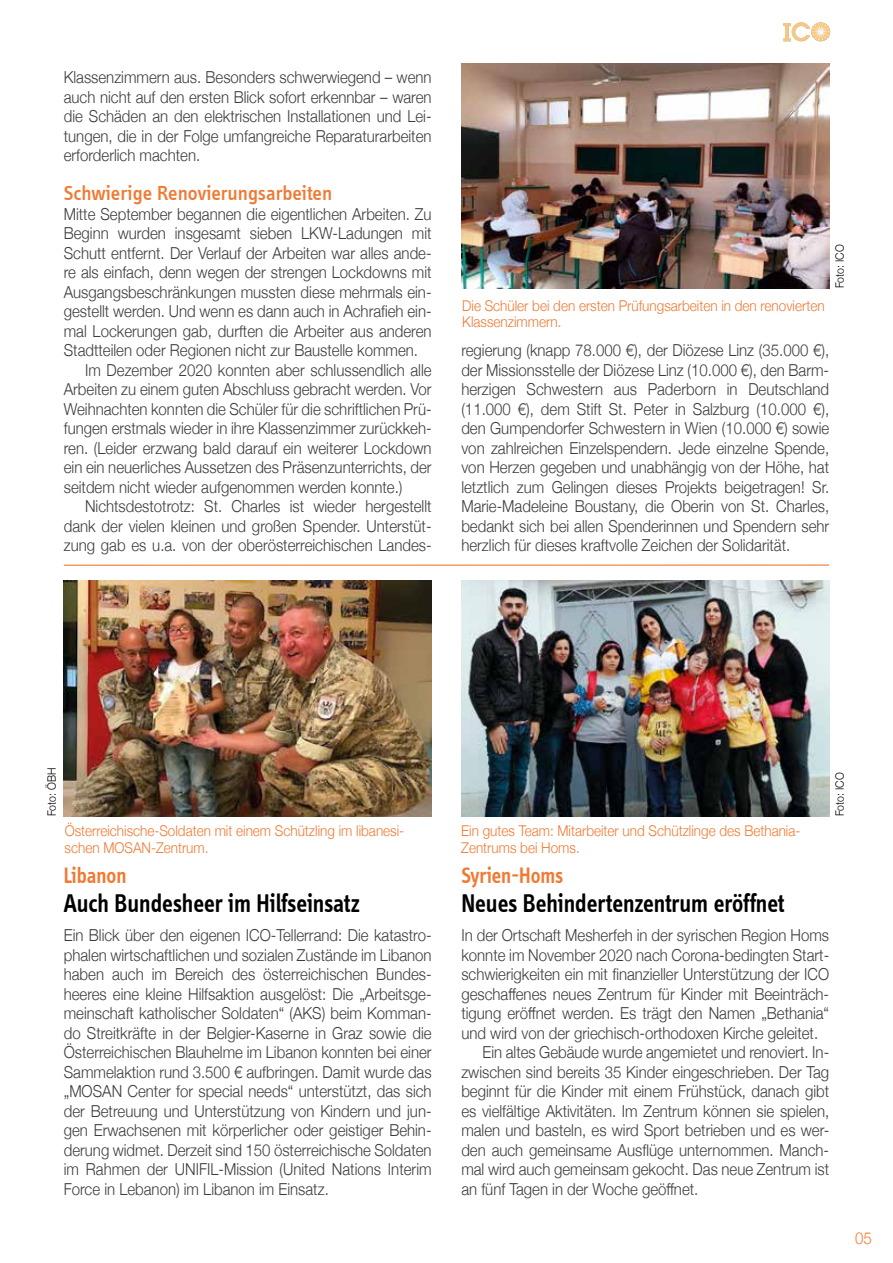
<style>
.page{position:relative;width:893px;height:1263px;background:#fff}
.page>*{position:absolute;margin:0;border:0;box-sizing:border-box;transform-origin:0 0}
.t1{font:600 26.4px "Info Disp";color:#000;scale:.91 1}
.t2{font:600 23.1px "Info Disp";color:#ef7a33;scale:.91 1}
.t3{font:500 21px "Info Disp";color:#ef7a33}
.t4{font:300 16.5px/19.5px "Helvetica Neue";color:#3c3c3b;text-align:justify;scale:.91 1}
.t5{font:300 16.5px "Helvetica Neue";color:#ef7a33;scale:.91 1}
.t6{font:300 14.85px/16.2px "Helvetica Neue";color:#ef7a33;scale:.91 1}
.t7{font:300 11.55px "Helvetica Neue";color:#000;scale:.91 1}
</style>
<div class="page">
<svg style="left:783px;top:22px;width:47px;height:19px"></svg>
<hr style="left:64px;top:564px;width:765px;height:2px;background:#ef7a33">
<img style="left:64px;top:580px;width:368px;height:236px">
<img style="left:461px;top:580px;width:368px;height:236px">
<img style="left:461px;top:64px;width:368px;height:224px">
<p class="t4" style="left:64px;top:66px;width:406px">Klassenzimmern aus. Besonders schwerwiegend – wenn auch nicht auf den ersten Blick sofort erkennbar – waren die Schäden an den elektrischen Installationen und Lei&shy;tungen, die in der Folge umfangreiche Reparaturarbeiten erforderlich machten.</p>
<p class="t3" style="left:64px;top:182px;width:270px">Schwierige Renovierungsarbeiten</p>
<p class="t4" style="left:64px;top:203px;width:406px">Mitte September begannen die eigentlichen Arbeiten. Zu</p>
<p class="t4" style="left:64px;top:222px;width:406px">Beginn wurden insgesamt sieben LKW-Ladungen mit</p>
<p class="t4" style="left:64px;top:242px;width:406px">Schutt entfernt. Der Verlauf der Arbeiten war alles ande-</p>
<p class="t4" style="left:64px;top:261px;width:406px">re als einfach, denn wegen der strengen Lockdowns mit</p>
<p class="t4" style="left:64px;top:281px;width:406px">Ausgangsbeschränkungen mussten diese mehrmals ein-</p>
<p class="t4" style="left:64px;top:300px;width:406px">gestellt werden. Und wenn es dann auch in Achrafieh ein-</p>
<p class="t4" style="left:64px;top:320px;width:406px">mal Lockerungen gab, durften die Arbeiter aus anderen</p>
<p class="t4" style="left:64px;top:339px;width:391px">Stadtteilen oder Regionen nicht zur Baustelle kommen.</p>
<p class="t4" style="left:85px;top:359px;width:382px">Im Dezember 2020 konnten aber schlussendlich alle</p>
<p class="t4" style="left:64px;top:378px;width:406px">Arbeiten zu einem guten Abschluss gebracht werden. Vor</p>
<p class="t4" style="left:64px;top:398px;width:406px">Weihnachten konnten die Schüler für die schriftlichen Prü-</p>
<p class="t4" style="left:64px;top:417px;width:406px">fungen erstmals wieder in ihre Klassenzimmer zurückkeh-</p>
<p class="t4" style="left:64px;top:437px;width:406px">ren. (Leider erzwang bald darauf ein weiterer Lockdown</p>
<p class="t4" style="left:64px;top:456px;width:406px">ein ein neuerliches Aussetzen des Präsenzunterrichts, der</p>
<p class="t4" style="left:64px;top:476px;width:374px">seitdem nicht wieder aufgenommen werden konnte.)</p>
<p class="t4" style="left:85px;top:495px;width:382px">Nichtsdestotrotz: St. Charles ist wieder hergestellt</p>
<p class="t4" style="left:64px;top:515px;width:406px">dank der vielen kleinen und großen Spender. Unterstüt-</p>
<p class="t4" style="left:64px;top:534px;width:406px">zung gab es u.a. von der oberösterreichischen Landes-</p>
<p class="t6" style="left:462px;top:296px;width:400px">Die Schüler bei den ersten Prüfungsarbeiten in den renovierten<br>Klassenzimmern.</p>
<p class="t7" style="left:830px;top:288px;width:50px;rotate:-90deg">Foto: ICO</p>
<p class="t4" style="left:461px;top:339px;width:406px">regierung (knapp 78.000 €), der Diözese Linz (35.000 €), der Missionsstelle der Diözese Linz (10.000 €), den Barm&shy;herzigen Schwestern aus Paderborn in Deutschland (11.000 €), dem Stift St. Peter in Salzburg (10.000 €), den Gumpendorfer Schwestern in Wien (10.000 €) sowie von zahlreichen Einzelspendern. Jede einzelne Spende, von Herzen gegeben und unabhängig von der Höhe, hat letztlich zum Gelingen dieses Projekts beigetragen! Sr.<br>Marie-Madeleine Boustany, die Oberin von St. Charles, bedankt sich bei allen Spenderinnen und Spendern sehr herzlich für dieses kraftvolle Zeichen der Solidarität.</p>
<p class="t7" style="left:42px;top:816px;width:55px;rotate:-90deg">Foto: ÖBH</p>
<p class="t7" style="left:830px;top:816px;width:50px;rotate:-90deg">Foto: ICO</p>
<p class="t6" style="left:65px;top:822px;width:375px">Österreichische-Soldaten mit einem Schützling im libanesi&shy;schen MOSAN-Zentrum.</p>
<h2 class="t2" style="left:64px;top:862px;width:70px">Libanon</h2>
<h1 class="t1" style="left:64px;top:888px;width:327px">Auch Bundesheer im Hilfseinsatz</h1>
<p class="t4" style="left:64px;top:924px;width:406px">Ein Blick über den eigenen ICO-Tellerrand: Die katastro&shy;phalen wirtschaftlichen und sozialen Zustände im Libanon haben auch im Bereich des österreichischen Bundes&shy;heeres eine kleine Hilfsaktion ausgelöst: Die „Arbeitsge&shy;meinschaft katholischer Soldaten“ (AKS) beim Komman&shy;do Streitkräfte in der Belgier-Kaserne in Graz sowie die Österreichischen Blauhelme im Libanon konnten bei einer Sammelaktion rund 3.500 € aufbringen. Damit wurde das „MOSAN Center for special needs“ unterstützt, das sich der Betreuung und Unterstützung von Kindern und jun&shy;gen Erwachsenen mit körperlicher oder geistiger Behin&shy;derung widmet. Derzeit sind 150 österreichische Soldaten im Rahmen der UNIFIL-Mission (United Nations Interim Force in Lebanon) im Libanon im Einsatz.</p>
<p class="t6" style="left:461px;top:822px;width:374px">Ein gutes Team: Mitarbeiter und Schützlinge des Bethania-<br>Zentrums bei Homs.</p>
<h2 class="t2" style="left:461px;top:862px;width:114px">Syrien-Homs</h2>
<h1 class="t1" style="left:461px;top:888px;width:357px">Neues Behindertenzentrum eröffnet</h1>
<p class="t4" style="left:461px;top:924px;width:406px">In der Ortschaft Mesherfeh in der syrischen Region Homs</p>
<p class="t4" style="left:461px;top:944px;width:406px">konnte im November 2020 nach Corona-bedingten Start-</p>
<p class="t4" style="left:461px;top:963px;width:406px">schwierigkeiten ein mit finanzieller Unterstützung der ICO</p>
<p class="t4" style="left:461px;top:983px;width:406px">geschaffenes neues Zentrum für Kinder mit Beeinträch-</p>
<p class="t4" style="left:461px;top:1002px;width:406px">tigung eröffnet werden. Es trägt den Namen „Bethania“</p>
<p class="t4" style="left:461px;top:1022px;width:394px">und wird von der griechisch-orthodoxen Kirche geleitet.</p>
<p class="t4" style="left:483px;top:1041px;width:382px">Ein altes Gebäude wurde angemietet und renoviert. In-</p>
<p class="t4" style="left:461px;top:1061px;width:406px">zwischen sind bereits 35 Kinder eingeschrieben. Der Tag</p>
<p class="t4" style="left:461px;top:1080px;width:406px">beginnt für die Kinder mit einem Frühstück, danach gibt</p>
<p class="t4" style="left:461px;top:1100px;width:406px">es vielfältige Aktivitäten. Im Zentrum können sie spielen,</p>
<p class="t4" style="left:461px;top:1119px;width:406px">malen und basteln, es wird Sport betrieben und es wer-</p>
<p class="t4" style="left:461px;top:1139px;width:406px">den auch gemeinsame Ausflüge unternommen. Manch-</p>
<p class="t4" style="left:461px;top:1158px;width:406px">mal wird auch gemeinsam gekocht. Das neue Zentrum ist</p>
<p class="t4" style="left:461px;top:1178px;width:262px">an fünf Tagen in der Woche geöffnet.</p>
<p class="t5" style="left:855px;top:1225px;width:20px">05</p>
</div>
